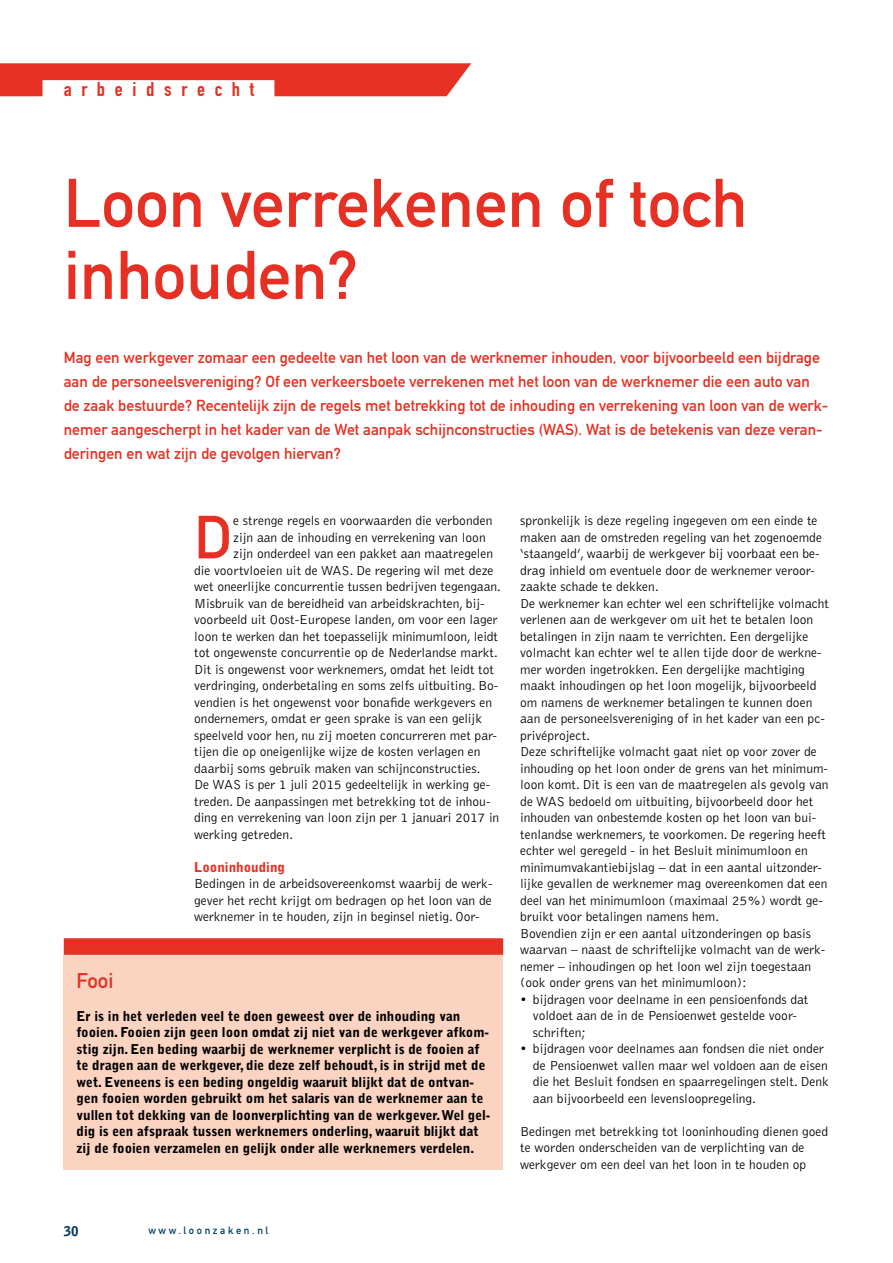
<style>
.page{position:relative;width:893px;height:1263px;background:#fff}
.page>*{position:absolute;margin:0;border:0;box-sizing:border-box;transform-origin:0 0}
.t1{font:67.5px/72px "DIN Mittelschrift Std";color:#e53023}
.t2{font:59.85px "DIN Mittelschrift Std";color:#e53023}
.t3{font:21px "DIN Mittelschrift Std";color:#e53023}
.t4{font:19.5px "DIN Engschrift Std";letter-spacing:.45em;color:#e53023;scale:1.1 1}
.t5{font:15.75px/24px "DIN Mittelschrift Std";color:#e53023}
.t6{font:300 13.5px/16.5px "Bell Gothic Std";color:#000}
.t7{font:900 13.5px/16.5px "Bell Gothic Std";color:#000}
.t8{font:900 13.5px "Bell Gothic Std";color:#e53023}
.t9{font:900 13.5px "Bell Gothic Std";color:#004063}
.t10{font:10.5px "DIN Mittelschrift Std";letter-spacing:.25em;color:#004063}
</style>
<div class="page">
<svg style="left:0;top:63px;width:471px;height:33px;background:#e6392d"></svg>
<div style="left:43px;top:80px;width:231px;height:38px;background:#fff"></div>
<div style="left:64px;top:954px;width:439px;height:50px;background:#fad3c1"></div>
<div style="left:64px;top:938px;width:439px;height:17px;background:#e53023"></div>
<div style="left:64px;top:1004px;width:439px;height:165px;background:#fad3c1"></div>
<h3 class="t4" style="left:64px;top:78px;width:175px">arbeidsrecht</h3>
<h1 class="t1" style="left:64px;top:168px;width:685px">Loon verrekenen of toch inhouden?</h1>
<p class="t5" style="left:64px;top:346px;width:766px">Mag een werkgever zomaar een gedeelte van het loon van de werknemer inhouden, voor bijvoorbeeld een bijdrage aan de personeelsvereniging? Of een verkeersboete verrekenen met het loon van de werknemer die een auto van de zaak bestuurde? Recentelijk zijn de regels met betrekking tot de inhouding en verrekening van loon van de werk&shy;nemer aangescherpt in het kader van de Wet aanpak schijnconstructies (WAS). Wat is de betekenis van deze veran&shy;deringen en wat zijn de gevolgen hiervan?</p>
<h2 class="t2" style="left:194px;top:502px;width:39px">D</h2>
<p class="t6" style="left:233px;top:513px;width:261px">e strenge regels en voorwaarden die verbonden</p>
<p class="t6" style="left:233px;top:529px;width:254px">zijn aan de inhouding en verrekening van loon</p>
<p class="t6" style="left:233px;top:546px;width:262px">zijn onderdeel van een pakket aan maatregelen</p>
<p class="t6" style="left:194px;top:562px;width:301px">die voortvloeien uit de WAS. De regering wil met deze</p>
<p class="t6" style="left:194px;top:579px;width:308px">wet oneerlijke concurrentie tussen bedrijven tegengaan.</p>
<p class="t6" style="left:194px;top:595px;width:292px">Misbruik van de bereidheid van arbeidskrachten, bij-</p>
<p class="t6" style="left:194px;top:612px;width:305px">voorbeeld uit Oost-Europese landen, om voor een lager</p>
<p class="t6" style="left:194px;top:628px;width:305px">loon te werken dan het toepasselijk minimumloon, leidt</p>
<p class="t6" style="left:194px;top:645px;width:305px">tot ongewenste concurrentie op de Nederlandse markt.</p>
<p class="t6" style="left:194px;top:661px;width:301px">Dit is ongewenst voor werknemers, omdat het leidt tot</p>
<p class="t6" style="left:194px;top:678px;width:306px">verdringing, onderbetaling en soms zelfs uitbuiting. Bo-</p>
<p class="t6" style="left:194px;top:694px;width:299px">vendien is het ongewenst voor bonafide werkgevers en</p>
<p class="t6" style="left:194px;top:711px;width:289px">ondernemers, omdat er geen sprake is van een gelijk</p>
<p class="t6" style="left:194px;top:727px;width:304px">speelveld voor hen, nu zij moeten concurreren met par-</p>
<p class="t6" style="left:194px;top:744px;width:288px">tijen die op oneigenlijke wijze de kosten verlagen en</p>
<p class="t6" style="left:194px;top:760px;width:288px">daarbij soms gebruik maken van schijnconstructies.</p>
<p class="t6" style="left:194px;top:777px;width:298px">De WAS is per 1 juli 2015 gedeeltelijk in werking ge-</p>
<p class="t6" style="left:194px;top:793px;width:298px">treden. De aanpassingen met betrekking tot de inhou-</p>
<p class="t6" style="left:194px;top:810px;width:307px">ding en verrekening van loon zijn per 1 januari 2017 in</p>
<p class="t6" style="left:194px;top:826px;width:100px">werking getreden.</p>
<p class="t8" style="left:194px;top:859px;width:92px">Looninhouding</p>
<p class="t6" style="left:194px;top:876px;width:300px;text-align:justify">Bedingen in de arbeidsovereenkomst waarbij de werk&shy;gever het recht krijgt om bedragen op het loon van de werknemer in te houden, zijn in beginsel nietig. Oor-</p>
<h3 class="t3" style="left:77px;top:968px;width:38px">Fooi</h3>
<p class="t7" style="left:77px;top:1007px;width:415px">Er is in het verleden veel te doen geweest over de inhouding van fooien. Fooien zijn geen loon omdat zij niet van de werkgever afkom&shy;stig zijn. Een beding waarbij de werknemer verplicht is de fooien af te dragen aan de werkgever, die deze zelf behoudt, is in strijd met de wet. Eveneens is een beding ongeldig waaruit blijkt dat de ontvan&shy;gen fooien worden gebruikt om het salaris van de werknemer aan te vullen tot dekking van de loonverplichting van de werkgever. Wel gel&shy;dig is een afspraak tussen werknemers onderling, waaruit blijkt dat zij de fooien verzamelen en gelijk onder alle werknemers verdelen.</p>
<p class="t6" style="left:520px;top:513px;width:310px">spronkelijk is deze regeling ingegeven om een einde te maken aan de omstreden regeling van het zogenoemde ‘staangeld’, waarbij de werkgever bij voorbaat een be&shy;drag inhield om eventuele door de werknemer veroor&shy;zaakte schade te dekken.<br>De werknemer kan echter wel een schriftelijke volmacht verlenen aan de werkgever om uit het te betalen loon betalingen in zijn naam te verrichten. Een dergelijke volmacht kan echter wel te allen tijde door de werkne&shy;mer worden ingetrokken. Een dergelijke machtiging maakt inhoudingen op het loon mogelijk, bijvoorbeeld om namens de werknemer betalingen te kunnen doen aan de personeelsvereniging of in het kader van een pc&shy;privéproject.<br>Deze schriftelijke volmacht gaat niet op voor zover de inhouding op het loon onder de grens van het minimum&shy;loon komt. Dit is een van de maatregelen als gevolg van de WAS bedoeld om uitbuiting, bijvoorbeeld door het inhouden van onbestemde kosten op het loon van bui&shy;tenlandse werknemers, te voorkomen. De regering heeft echter wel geregeld - in het Besluit minimumloon en minimumvakantiebijslag – dat in een aantal uitzonder&shy;lijke gevallen de werknemer mag overeenkomen dat een deel van het minimumloon (maximaal 25%) wordt ge&shy;bruikt voor betalingen namens hem.<br>Bovendien zijn er een aantal uitzonderingen op basis waarvan – naast de schriftelijke volmacht van de werk&shy;nemer – inhoudingen op het loon wel zijn toegestaan (ook onder grens van het minimumloon):</p>
<p class="t6" style="left:533px;top:991px;width:277px;text-indent:-13px">• bijdragen voor deelname in een pensioenfonds dat voldoet aan de in de Pensioenwet gestelde voor&shy;schriften;</p>
<p class="t6" style="left:533px;top:1041px;width:297px;text-indent:-13px">• bijdragen voor deelnames aan fondsen die niet onder de Pensioenwet vallen maar wel voldoen aan de eisen die het Besluit fondsen en spaarregelingen stelt. Denk aan bijvoorbeeld een levensloopregeling.</p>
<p class="t6" style="left:520px;top:1123px;width:310px">Bedingen met betrekking tot looninhouding dienen goed te worden onderscheiden van de verplichting van de werkgever om een deel van het loon in te houden op</p>
<p class="t9" style="left:64px;top:1224px;width:17px">30</p>
<p class="t10" style="left:148px;top:1224px;width:121px">www.loonzaken.nl</p>
</div>
